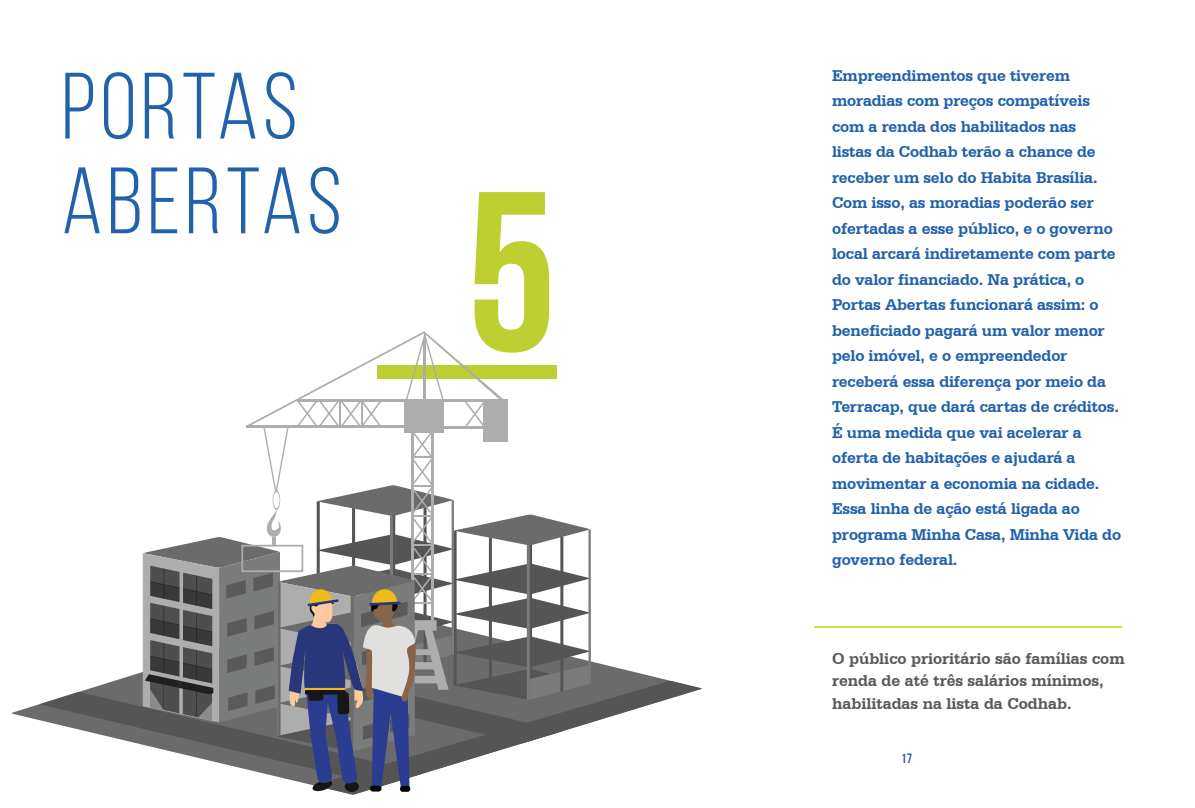
<style>
.page{position:relative;width:1195px;height:808px;background:#fff}
.page>*{position:absolute;margin:0;border:0;box-sizing:border-box;transform-origin:0 0}
.t1{font:700 226.8px "Bebas Neue";color:#bed031}
.t2{font:93.9px/94.7px "Bebas Neue";letter-spacing:.05em;color:#2162ab}
.t3{font:700 16.5px/25.5px "Serifa BT";letter-spacing:-.01em;color:#2161ab}
.t4{font:700 16.5px/22.5px "Serifa BT";color:#58595b}
.t5{font:700 13.5px "Bebas Neue";color:#345ba0}
</style>
<div class="page">
<svg style="left:11px;top:661px;width:660px;height:59px"></svg>
<svg style="left:342px;top:681px;width:360px;height:114px"></svg>
<svg style="left:39px;top:331px;width:552px;height:461px"></svg>
<hr style="left:814px;top:626px;width:308px;height:2px;background:#bfd117">
<h2 class="t2" style="left:62px;top:58px;width:282px">PORTAS<br>ABERTAS</h2>
<h1 class="t1" style="left:467px;top:148px;width:91px">5</h1>
<p class="t3" style="left:832px;top:62px;width:291px">Empreendimentos que tiverem moradias com preços compatíveis com a renda dos habilitados nas<br>listas da Codhab terão a chance de receber um selo do Habita Brasília.<br>Com isso, as moradias poderão ser ofertadas a esse público, e o governo local arcará indiretamente com parte do valor financiado. Na prática, o<br>Portas Abertas funcionará assim: o beneficiado pagará um valor menor pelo imóvel, e o empreendedor receberá essa diferença por meio da<br>Terracap, que dará cartas de créditos.<br>É uma medida que vai acelerar a oferta de habitações e ajudará a movimentar a economia na cidade.<br>Essa linha de ação está ligada ao programa Minha Casa, Minha Vida do governo federal.</p>
<p class="t4" style="left:832px;top:647px;width:294px">O público prioritário são famílias com renda de até três salários mínimos, habilitadas na lista da Codhab.</p>
<p class="t5" style="left:901px;top:751px;width:12px">17</p>
</div>
